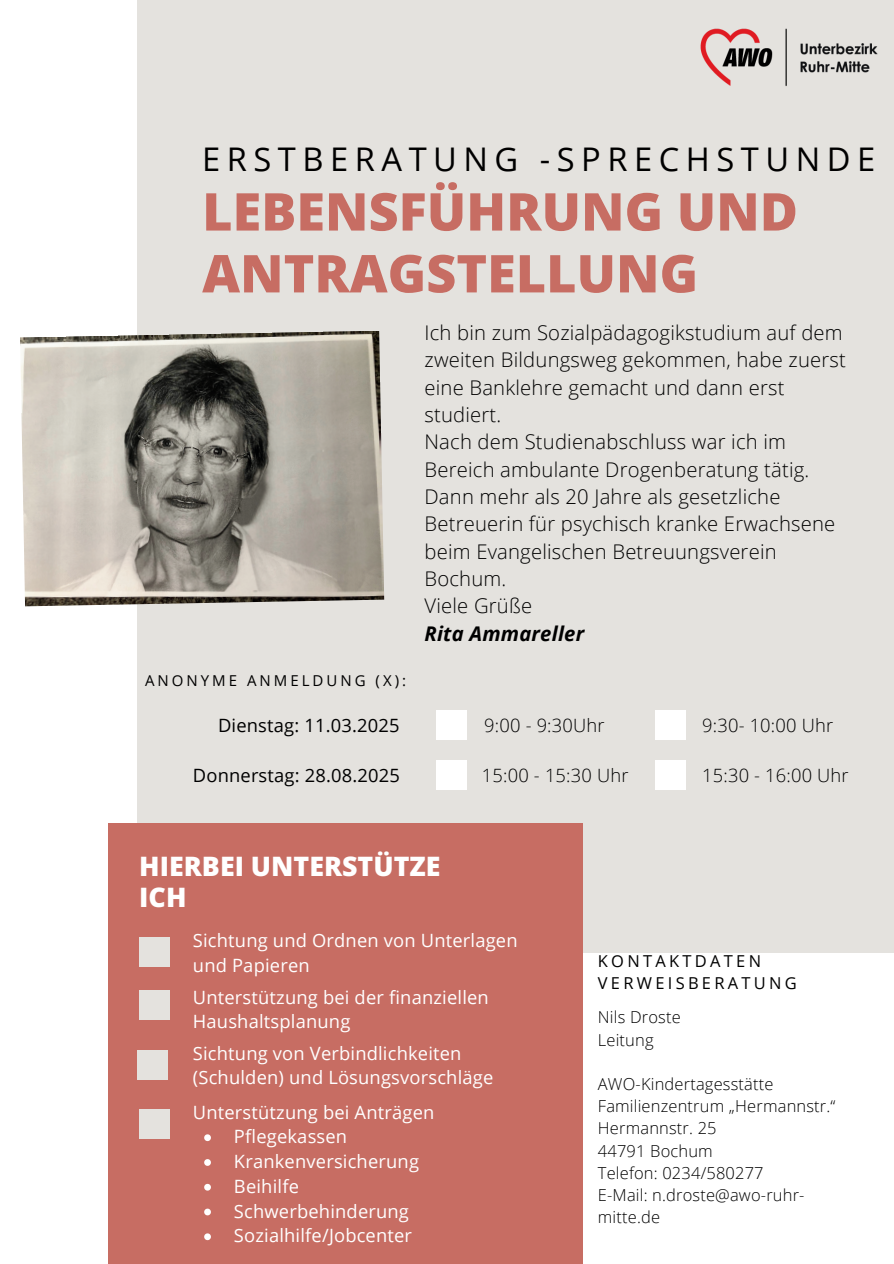
<style>
.page{position:relative;width:894px;height:1264px;background:#fff}
.page>*{position:absolute;margin:0;border:0;box-sizing:border-box;transform-origin:0 0}
.t1{font:800 52.2px/61.8px "Open Sans";color:#c76d63}
.t2{font:32.55px "Open Sans";letter-spacing:.2em;color:#000}
.t3{font:800 26.7px/31.5px "Open Sans";color:#fff}
.t4{font:300 20.25px/27.3px "Open Sans";letter-spacing:.01em;color:#000}
.t5{font:italic 700 20.25px "Open Sans";letter-spacing:.01em;color:#000}
.t6{font:18.3px/24.8px "Open Sans";letter-spacing:.01em;color:#fff}
.t7{font:300 18.3px "Open Sans";letter-spacing:.01em;color:#000}
.t8{font:18.3px "Open Sans";letter-spacing:.01em;color:#000}
.t9{font:300 16.5px/22.2px "Open Sans";letter-spacing:.01em;color:#000}
.t10{font:16.5px/22.2px "Open Sans";letter-spacing:.2em;color:#000}
.t11{font:15px "Open Sans";letter-spacing:.2em;color:#000}
</style>
<div class="page">
<div style="left:137px;top:0;width:756px;height:952px;background:#e4e2de"></div>
<div style="left:109px;top:823px;width:474px;height:440px;background:#c76d63"></div>
<div style="left:139px;top:937px;width:30px;height:30px;background:#e4e2de"></div>
<div style="left:139px;top:990px;width:30px;height:30px;background:#e4e2de"></div>
<div style="left:137px;top:1050px;width:30px;height:30px;background:#e4e2de"></div>
<div style="left:139px;top:1109px;width:30px;height:30px;background:#e4e2de"></div>
<div style="left:436px;top:710px;width:31px;height:30px;background:#fff"></div>
<div style="left:436px;top:760px;width:31px;height:30px;background:#fff"></div>
<img style="left:700px;top:28px;width:178px;height:58px">
<div style="left:655px;top:710px;width:30px;height:30px;background:#fff"></div>
<div style="left:655px;top:760px;width:30px;height:30px;background:#fff"></div>
<img style="left:20px;top:331px;width:364px;height:275px">
<svg style="left:204px;top:1134px;width:7px;height:7px"></svg>
<svg style="left:204px;top:1159px;width:7px;height:6px"></svg>
<svg style="left:204px;top:1183px;width:7px;height:7px"></svg>
<svg style="left:204px;top:1208px;width:7px;height:7px"></svg>
<svg style="left:204px;top:1233px;width:7px;height:7px"></svg>
<h2 class="t2" style="left:202px;top:137px;width:674px">ERSTBERATUNG -SPRECHSTUNDE</h2>
<h1 class="t1" style="left:202px;top:179px;width:597px">LEBENSFÜHRUNG UND<br>ANTRAGSTELLUNG</h1>
<p class="t11" style="left:145px;top:670px;width:262px">ANONYME ANMELDUNG (X):</p>
<p class="t8" style="left:218px;top:712px;width:183px">Dienstag: 11.03.2025</p>
<p class="t8" style="left:193px;top:763px;width:208px">Donnerstag: 28.08.2025</p>
<p class="t4" style="left:424px;top:318px;width:423px">Ich bin zum Sozialpädagogikstudium auf dem zweiten Bildungsweg gekommen, habe zuerst eine Banklehre gemacht und dann erst studiert.<br>Nach dem Studienabschluss war ich im<br>Bereich ambulante Drogenberatung tätig.<br>Dann mehr als 20 Jahre als gesetzliche<br>Betreuerin für psychisch kranke Erwachsene beim Evangelischen Betreuungsverein<br>Bochum.<br>Viele Grüße</p>
<p class="t5" style="left:424px;top:619px;width:161px">Rita Ammareller</p>
<p class="t7" style="left:484px;top:713px;width:122px">9:00 - 9:30Uhr</p>
<p class="t7" style="left:482px;top:763px;width:148px">15:00 - 15:30 Uhr</p>
<p class="t7" style="left:702px;top:713px;width:132px">9:30- 10:00 Uhr</p>
<p class="t7" style="left:702px;top:763px;width:148px">15:30 - 16:00 Uhr</p>
<h3 class="t3" style="left:139px;top:849px;width:303px">HIERBEI UNTERSTÜTZE<br>ICH</h3>
<p class="t6" style="left:193px;top:927px;width:326px">Sichtung und Ordnen von Unterlagen und Papieren</p>
<p class="t6" style="left:193px;top:984px;width:297px">Unterstützung bei der finanziellen<br>Haushaltsplanung</p>
<p class="t6" style="left:193px;top:1040px;width:302px">Sichtung von Verbindlichkeiten (Schulden) und Lösungsvorschläge</p>
<p class="t6" style="left:234px;top:1099px;width:202px;text-indent:-41px">Unterstützung bei Anträgen<br>Pflegekassen<br>Krankenversicherung<br>Beihilfe<br>Schwerbehinderung<br>Sozialhilfe/Jobcenter</p>
<p class="t10" style="left:597px;top:949px;width:200px">KONTAKTDATEN<br>VERWEISBERATUNG</p>
<p class="t9" style="left:597px;top:1005px;width:84px">Nils Droste<br>Leitung</p>
<p class="t9" style="left:597px;top:1072px;width:239px">AWO-Kindertagesstätte<br>Familienzentrum „Hermannstr.“<br>Hermannstr. 25<br>44791 Bochum<br>Telefon: 0234/580277<br>E-Mail: n.droste@awo-ruhr&shy;mitte.de</p>
</div>
